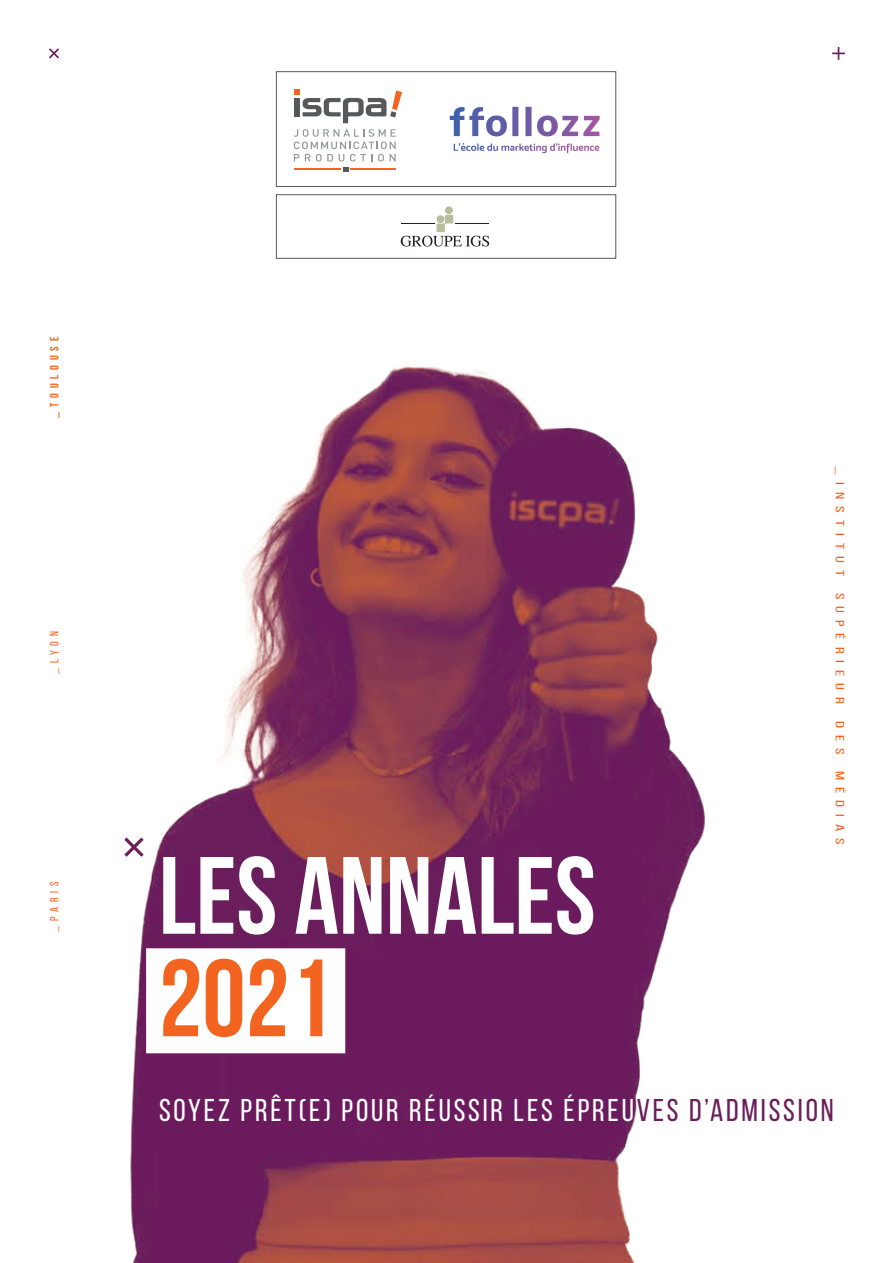
<style>
.page{position:relative;width:893px;height:1263px;background:#fff}
.page>*{position:absolute;margin:0;border:0;box-sizing:border-box;transform-origin:0 0}
.t1{font:700 109.65px "Bebas Neue";color:#fff}
.t2{font:700 109.65px "Bebas Neue";color:#f36421}
.t3{font:31.5px "Bebas Neue";letter-spacing:.09em;color:#fff}
.t4{font:12px "Bebas Neue";letter-spacing:.4em;color:#f36421;scale:1.45 1}
.t5{font:12px "Bebas Neue";letter-spacing:.4em;color:#f36421}
.t6{font:700 12px "Bebas Neue";letter-spacing:.4em;color:#f36421}
.s1{color:#6b1e5a}
</style>
<div class="page">
<img style="left:130px;top:71px;width:575px;height:1192px">
<svg style="left:832px;top:47px;width:13px;height:13px"></svg>
<svg style="left:49px;top:48px;width:10px;height:10px"></svg>
<svg style="left:124px;top:837px;width:20px;height:20px"></svg>
<div style="left:146px;top:948px;width:199px;height:105px;background:#fff"></div>
<div style="left:276px;top:194px;width:340px;height:65px;border:1px solid #57585a"></div>
<div style="left:276px;top:71px;width:340px;height:116px;border:1px solid #57585a"></div>
<div style="left:445px;top:206px;width:8px;height:8px;background:#b8bd9c;border-radius:50%"></div>
<svg style="left:401px;top:215px;width:88px;height:32px"></svg>
<hr style="left:401px;top:223px;width:34px;height:1px;background:#231f20">
<hr style="left:455px;top:223px;width:34px;height:1px;background:#231f20">
<svg style="left:294px;top:129px;width:102px;height:43px"></svg>
<svg style="left:294px;top:89px;width:108px;height:34px"></svg>
<svg style="left:450px;top:107px;width:150px;height:29px"></svg>
<svg style="left:454px;top:143px;width:118px;height:10px"></svg>
<p class="t6" style="left:48px;top:418px;width:82px;rotate:-90deg">_TOULOUSE</p>
<p class="t5" style="left:48px;top:674px;width:44px;rotate:-90deg">_LYON</p>
<p class="t5" style="left:48px;top:932px;width:52px;rotate:-90deg">_PARIS</p>
<h1 class="t1" style="left:159px;top:836px;width:438px">LES ANNALES</h1>
<h1 class="t2" style="left:159px;top:938px;width:175px">2021</h1>
<p class="t4" style="left:846px;top:466px;width:77px;rotate:90deg">_institut</p>
<p class="t4" style="left:846px;top:592px;width:78px;rotate:90deg">supérieur</p>
<p class="t4" style="left:846px;top:721px;width:25px;rotate:90deg">des</p>
<p class="t4" style="left:846px;top:771px;width:52px;rotate:90deg">médias</p>
<p class="t3" style="left:159px;top:1092px;width:676px">SOYEZ PRÊT(E) POUR RÉUSSIR LES ÉPREU<span class="s1">VES D’ADMISSION</span></p>
</div>
